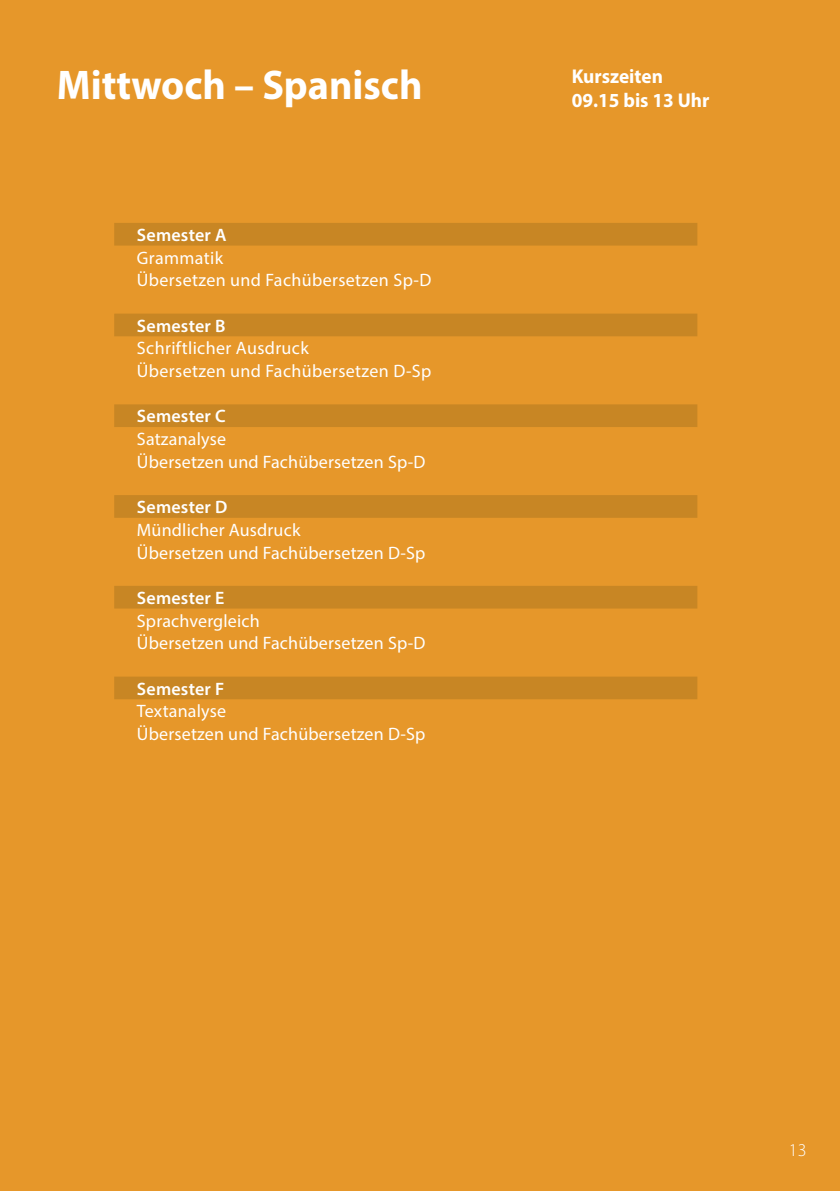
<style>
.page{position:relative;width:840px;height:1191px;background:#fff}
.page>*{position:absolute;margin:0;border:0;box-sizing:border-box;transform-origin:0 0}
.t1{font:700 41.6px "Myriad Pro";color:#fff;scale:.96 1}
.t2{font:700 20px/24px "Myriad Pro";color:#fff;scale:.96 1}
.t3{font:18px/22.6px "Myriad Pro";letter-spacing:.01em;color:#fff}
.t4{font:600 18px "Myriad Pro";letter-spacing:.01em;color:#fff}
.t5{font:300 18px "Myriad Pro";color:#fff}
</style>
<div class="page">
<div style="left:0;top:0;width:839px;height:1191px;background:#e6972a"></div>
<svg style="left:114px;top:223px;width:583px;height:476px"></svg>
<h1 class="t1" style="left:57px;top:58px;width:382px">Mittwoch – Spanisch</h1>
<p class="t4" style="left:137px;top:223px;width:91px">Semester A</p>
<p class="t3" style="left:137px;top:246px;width:296px">Grammatik<br>Übersetzen und Fachübersetzen Sp-D</p>
<p class="t4" style="left:137px;top:314px;width:90px">Semester B</p>
<p class="t3" style="left:137px;top:337px;width:296px">Schriftlicher Ausdruck<br>Übersetzen und Fachübersetzen D-Sp</p>
<p class="t4" style="left:137px;top:405px;width:90px">Semester C</p>
<p class="t3" style="left:137px;top:427px;width:290px">Satzanalyse<br>Übersetzen und Fachübersetzen Sp-D</p>
<p class="t4" style="left:137px;top:496px;width:92px">Semester D</p>
<p class="t3" style="left:137px;top:518px;width:290px">Mündlicher Ausdruck<br>Übersetzen und Fachübersetzen D-Sp</p>
<p class="t4" style="left:137px;top:586px;width:89px">Semester E</p>
<p class="t3" style="left:137px;top:609px;width:290px">Sprachvergleich<br>Übersetzen und Fachübersetzen Sp-D</p>
<p class="t4" style="left:137px;top:677px;width:89px">Semester F</p>
<p class="t3" style="left:137px;top:700px;width:290px">Textanalyse<br>Übersetzen und Fachübersetzen D-Sp</p>
<p class="t2" style="left:571px;top:64px;width:145px">Kurszeiten<br>09.15 bis 13 Uhr</p>
<p class="t5" style="left:788px;top:1139px;width:19px">13</p>
</div>
